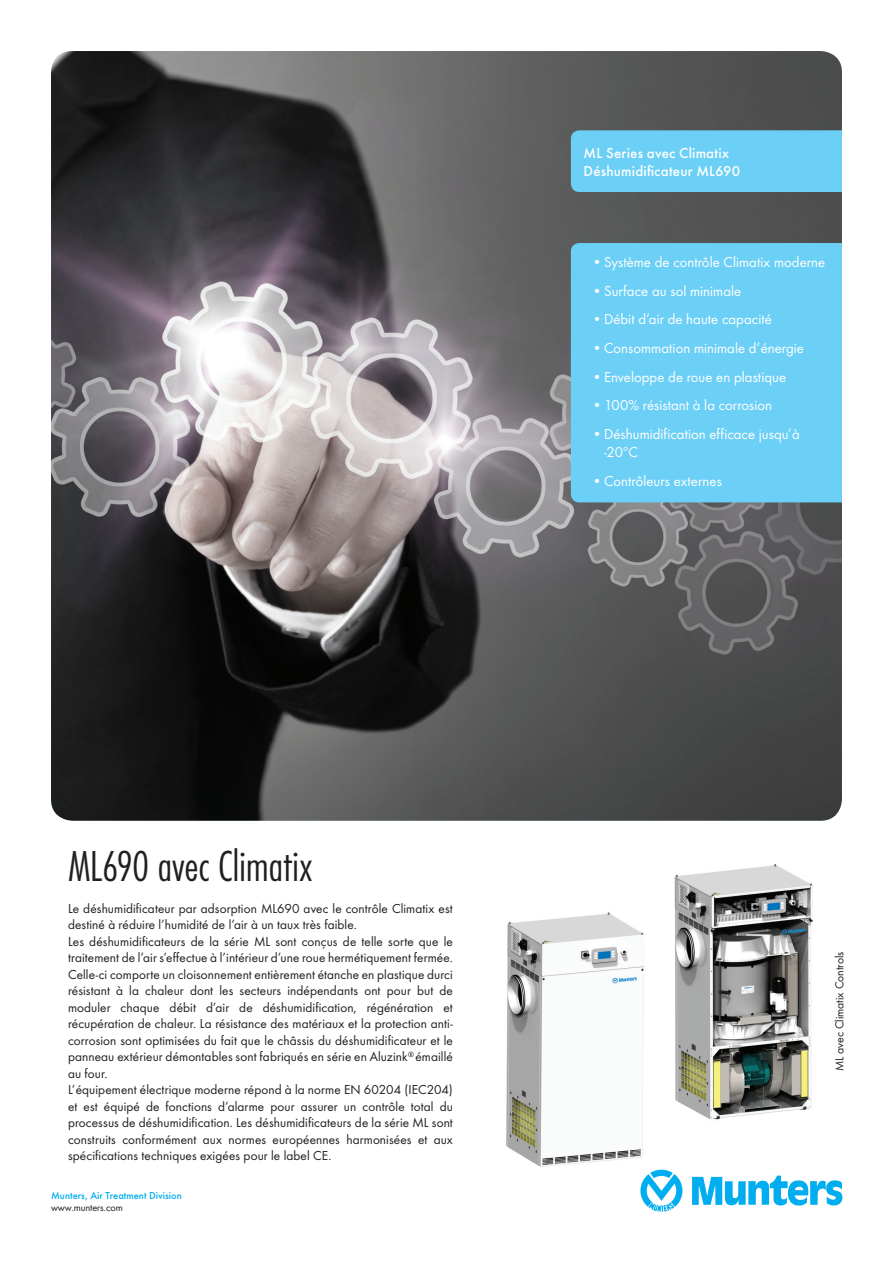
<style>
.page{position:relative;width:893px;height:1263px;background:#fff}
.page>*{position:absolute;margin:0;border:0;box-sizing:border-box;transform-origin:0 0}
.t1{font:300 45px "Futura Con";letter-spacing:-.005em;color:#231f20}
.t2{font:15px/18px "Futura Boo";letter-spacing:.005em;color:#fff}
.t3{font:500 15px/18px "Futura";letter-spacing:.01em;color:#fff}
.t4{font:13.5px/16.5px "Futura Boo";letter-spacing:.01em;color:#231f20}
.t5{font:12px "Futura Boo";color:#231f20}
.t6{font:500 10.5px "Futura";color:#00aeef}
.t7{font:10.5px "Futura Boo";letter-spacing:-.005em;color:#231f20}
</style>
<div class="page">
<img style="left:51px;top:51px;width:791px;height:770px">
<svg style="left:692px;top:1175px;width:150px;height:31px"></svg>
<svg style="left:640px;top:1170px;width:42px;height:42px"></svg>
<img style="left:506px;top:864px;width:307px;height:302px">
<div style="left:571px;top:130px;width:271px;height:62px;background:#6bcff6"></div>
<div style="left:571px;top:243px;width:271px;height:259px;background:#6bcff6"></div>
<p class="t3" style="left:584px;top:144px;width:158px">ML Series avec Climatix<br>Déshumidificateur ML690</p>
<p class="t2" style="left:592px;top:253px;width:235px">•Système de contrôle Climatix moderne</p>
<p class="t2" style="left:592px;top:282px;width:151px">•Surface au sol minimale</p>
<p class="t2" style="left:592px;top:310px;width:181px">•Débit d’air de haute capacité</p>
<p class="t2" style="left:592px;top:339px;width:213px">•Consommation minimale d’énergie</p>
<p class="t2" style="left:592px;top:367px;width:196px">•Enveloppe de roue en plastique</p>
<p class="t2" style="left:592px;top:396px;width:182px">•100% résistant à la corrosion</p>
<p class="t2" style="left:604px;top:425px;width:197px;text-indent:-12px">•Déshumidification efficace jusqu’à -20ºC</p>
<p class="t2" style="left:592px;top:471px;width:131px">•Contrôleurs externes</p>
<h1 class="t1" style="left:68px;top:840px;width:246px">ML690 avec Climatix</h1>
<p class="t4" style="left:68px;top:900px;width:386px">Le déshumidificateur par adsorption ML690 avec le contrôle Climatix est destiné à réduire l’humidité de l’air à un taux très faible.<br>Les déshumidificateurs de la série ML sont conçus de telle sorte que le traitement de l’air s’effectue à l’intérieur d’une roue hermétiquement fermée.<br>Celle-ci comporte un cloisonnement entièrement étanche en plastique durci résistant à la chaleur dont les secteurs indépendants ont pour but de moduler chaque débit d’air de déshumidification, régénération et récupération de chaleur. La résistance des matériaux et la protection anti&shy;corrosion sont optimisées du fait que le châssis du déshumidificateur et le panneau extérieur démontables sont fabriqués en série en Aluzink<sup>®</sup> émaillé au four.<br>L’équipement électrique moderne répond à la norme EN 60204 (IEC204) et est équipé de fonctions d’alarme pour assurer un contrôle total du processus de déshumidification. Les déshumidificateurs de la série ML sont construits conformément aux normes européennes harmonisées et aux spécifications techniques exigées pour le label CE.</p>
<p class="t6" style="left:51px;top:1189px;width:132px">Munters, Air Treatment Division</p>
<p class="t7" style="left:51px;top:1201px;width:73px">www.munters.com</p>
<p class="t5" style="left:832px;top:1071px;width:121px;rotate:-90deg">ML avec Climatix Controls</p>
</div>
